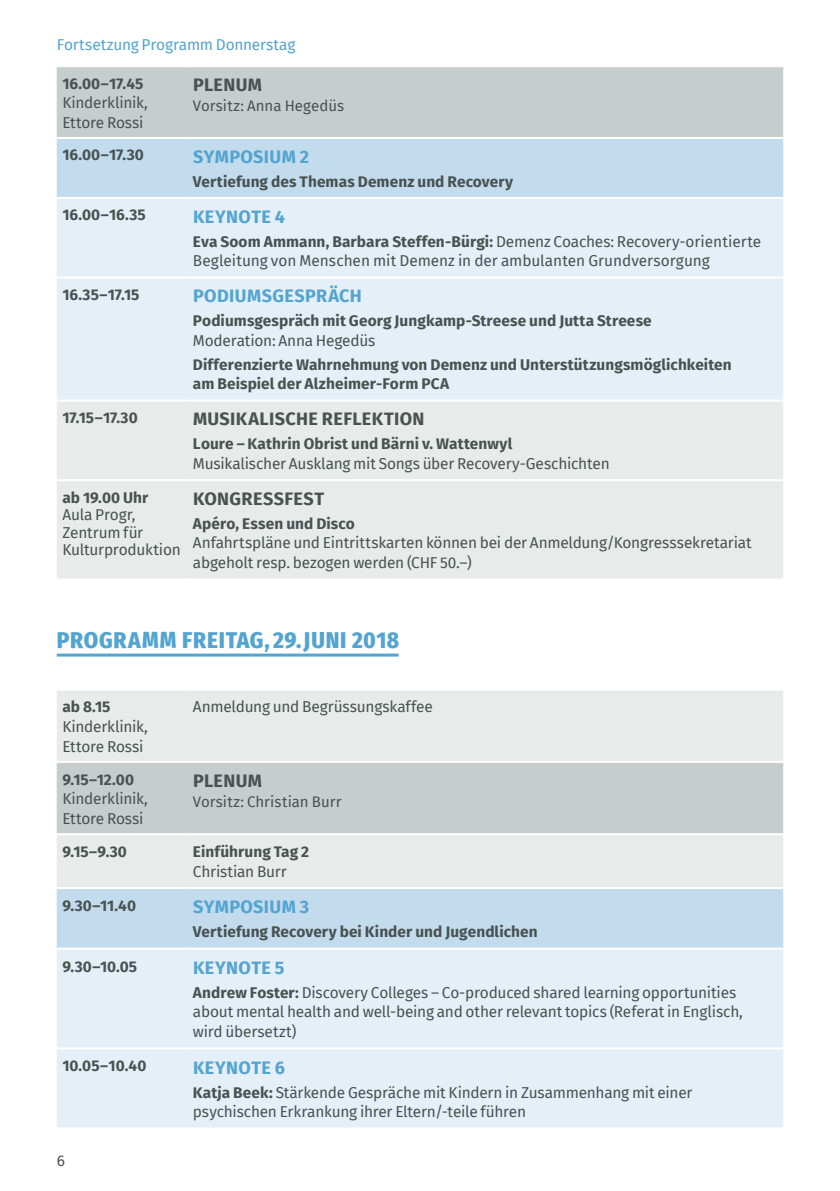
<style>
.page{position:relative;width:840px;height:1191px;background:#fff}
.page>*{position:absolute;margin:0;border:0;box-sizing:border-box;transform-origin:0 0}
.t1{font:800 23px "Fira Sans Condensed";letter-spacing:.03em;color:#53a4d0}
.t2{font:700 18px "Fira Sans";letter-spacing:.025em;color:#53a4d0}
.t3{font:700 18px "Fira Sans";letter-spacing:.02em;color:#495250}
.t4{font:15.4px/19.6px "Fira Sans";letter-spacing:-.015em;color:#495250}
.t5{font:700 15.4px/19.6px "Fira Sans";letter-spacing:.005em;color:#495250}
.t6{font:15.4px "Fira Sans";letter-spacing:-.015em;color:#53a4d0}
.t7{font:15px "Fira Sans";letter-spacing:.005em;color:#495250}
.s1{font-weight:700}
</style>
<div class="page">
<div style="left:57px;top:67px;width:725px;height:70px;background:#c5cecd"></div>
<div style="left:57px;top:139px;width:725px;height:58px;background:#c2dcee"></div>
<div style="left:57px;top:199px;width:725px;height:200px;background:#e4eff8"></div>
<div style="left:57px;top:401px;width:725px;height:177px;background:#e7ebea"></div>
<hr style="left:57px;top:276px;width:130px;height:2px;background:#fff">
<hr style="left:187px;top:276px;width:595px;height:2px;background:#fff">
<hr style="left:57px;top:479px;width:130px;height:2px;background:#fff">
<hr style="left:187px;top:479px;width:595px;height:2px;background:#fff">
<hr style="left:57px;top:653px;width:341px;height:3px;background:#53a4d0">
<div style="left:57px;top:690px;width:725px;height:197px;background:#e7ebea"></div>
<div style="left:57px;top:763px;width:725px;height:70px;background:#c5cecd"></div>
<div style="left:57px;top:889px;width:725px;height:58px;background:#c2dcee"></div>
<div style="left:57px;top:949px;width:725px;height:178px;background:#e4eff8"></div>
<hr style="left:57px;top:761px;width:130px;height:2px;background:#fff">
<hr style="left:187px;top:761px;width:595px;height:2px;background:#fff">
<hr style="left:57px;top:833px;width:130px;height:2px;background:#fff">
<hr style="left:187px;top:833px;width:595px;height:2px;background:#fff">
<hr style="left:57px;top:1047px;width:130px;height:2px;background:#fff">
<hr style="left:187px;top:1047px;width:595px;height:2px;background:#fff">
<p class="t6" style="left:57px;top:33px;width:240px">Fortsetzung Programm Donnerstag</p>
<p class="t5" style="left:62px;top:72px;width:82px">16.00–17.45</p>
<p class="t4" style="left:62px;top:93px;width:87px">Kinderklinik,<br>Ettore Rossi</p>
<p class="t3" style="left:193px;top:70px;width:70px">PLENUM</p>
<p class="t7" style="left:193px;top:94px;width:153px">Vorsitz: Anna Hegedüs</p>
<p class="t5" style="left:62px;top:144px;width:83px">16.00–17.30</p>
<p class="t2" style="left:193px;top:141px;width:118px">SYMPOSIUM 2</p>
<p class="t5" style="left:193px;top:170px;width:321px">Vertiefung des Themas Demenz und Recovery</p>
<p class="t5" style="left:62px;top:204px;width:85px">16.00–16.35</p>
<p class="t2" style="left:193px;top:201px;width:93px">KEYNOTE 4</p>
<p class="t4" style="left:193px;top:231px;width:569px"><span class="s1">Eva Soom Ammann, Barbara Steffen-Bürgi:</span> Demenz Coaches: Recovery-orientierte<br>Begleitung von Menschen mit Demenz in der ambulanten Grundversorgung</p>
<p class="t5" style="left:62px;top:284px;width:78px">16.35–17.15</p>
<p class="t2" style="left:193px;top:281px;width:170px">PODIUMSGESPRÄCH</p>
<p class="t5" style="left:193px;top:310px;width:460px">Podiumsgespräch mit Georg Jungkamp-Streese und Jutta Streese</p>
<p class="t4" style="left:193px;top:330px;width:184px">Moderation: Anna Hegedüs</p>
<p class="t5" style="left:193px;top:353px;width:540px">Differenzierte Wahrnehmung von Demenz und Unterstützungsmöglichkeiten am Beispiel der Alzheimer-Form PCA</p>
<p class="t5" style="left:62px;top:407px;width:77px">17.15–17.30</p>
<p class="t3" style="left:193px;top:404px;width:233px">MUSIKALISCHE REFLEKTION</p>
<p class="t5" style="left:193px;top:433px;width:321px">Loure – Kathrin Obrist und Bärni v. Wattenwyl</p>
<p class="t4" style="left:193px;top:453px;width:418px">Musikalischer Ausklang mit Songs über Recovery-Geschichten</p>
<p class="t5" style="left:62px;top:486px;width:87px">ab 19.00 Uhr</p>
<p class="t4" style="left:62px;top:505px;width:120px;line-height:17.4px">Aula Progr,<br>Zentrum für<br>Kulturproduktion</p>
<p class="t3" style="left:193px;top:483px;width:132px">KONGRESSFEST</p>
<p class="t5" style="left:193px;top:512px;width:163px">Apéro, Essen und Disco</p>
<p class="t4" style="left:193px;top:533px;width:560px">Anfahrtspläne und Eintrittskarten können bei der Anmeldung/Kongresssekretariat abgeholt resp. bezogen werden (CHF 50.–)</p>
<h1 class="t1" style="left:57px;top:620px;width:343px">PROGRAMM FREITAG, 29. JUNI 2018</h1>
<p class="t5" style="left:62px;top:696px;width:50px">ab 8.15</p>
<p class="t4" style="left:62px;top:716px;width:87px">Kinderklinik,<br>Ettore Rossi</p>
<p class="t5" style="left:62px;top:768px;width:73px">9.15–12.00</p>
<p class="t4" style="left:62px;top:789px;width:87px">Kinderklinik,<br>Ettore Rossi</p>
<p class="t4" style="left:193px;top:697px;width:241px">Anmeldung und Begrüssungskaffee</p>
<p class="t3" style="left:193px;top:765px;width:70px">PLENUM</p>
<p class="t7" style="left:193px;top:790px;width:150px">Vorsitz: Christian Burr</p>
<p class="t5" style="left:62px;top:841px;width:66px">9.15–9.30</p>
<p class="t5" style="left:193px;top:841px;width:118px">Einführung Tag 2</p>
<p class="t4" style="left:193px;top:861px;width:95px">Christian Burr</p>
<p class="t5" style="left:62px;top:894px;width:75px">9.30–11.40</p>
<p class="t2" style="left:193px;top:892px;width:118px">SYMPOSIUM 3</p>
<p class="t5" style="left:193px;top:921px;width:346px">Vertiefung Recovery bei Kinder und Jugendlichen</p>
<p class="t5" style="left:62px;top:955px;width:76px">9.30–10.05</p>
<p class="t2" style="left:193px;top:952px;width:93px">KEYNOTE 5</p>
<p class="t4" style="left:193px;top:982px;width:551px"><span class="s1">Andrew Foster:</span> Discovery Colleges – Co-produced shared learning opportunities about mental health and well-being and other relevant topics (Referat in Englisch, wird übersetzt)</p>
<p class="t5" style="left:62px;top:1055px;width:85px">10.05–10.40</p>
<p class="t2" style="left:193px;top:1052px;width:93px">KEYNOTE 6</p>
<p class="t4" style="left:193px;top:1082px;width:500px"><span class="s1">Katja Beek:</span> Stärkende Gespräche mit Kindern in Zusammenhang mit einer psychischen Erkrankung ihrer Eltern/-teile führen</p>
<p class="t4" style="left:57px;top:1150px;width:10px">6</p>
</div>
